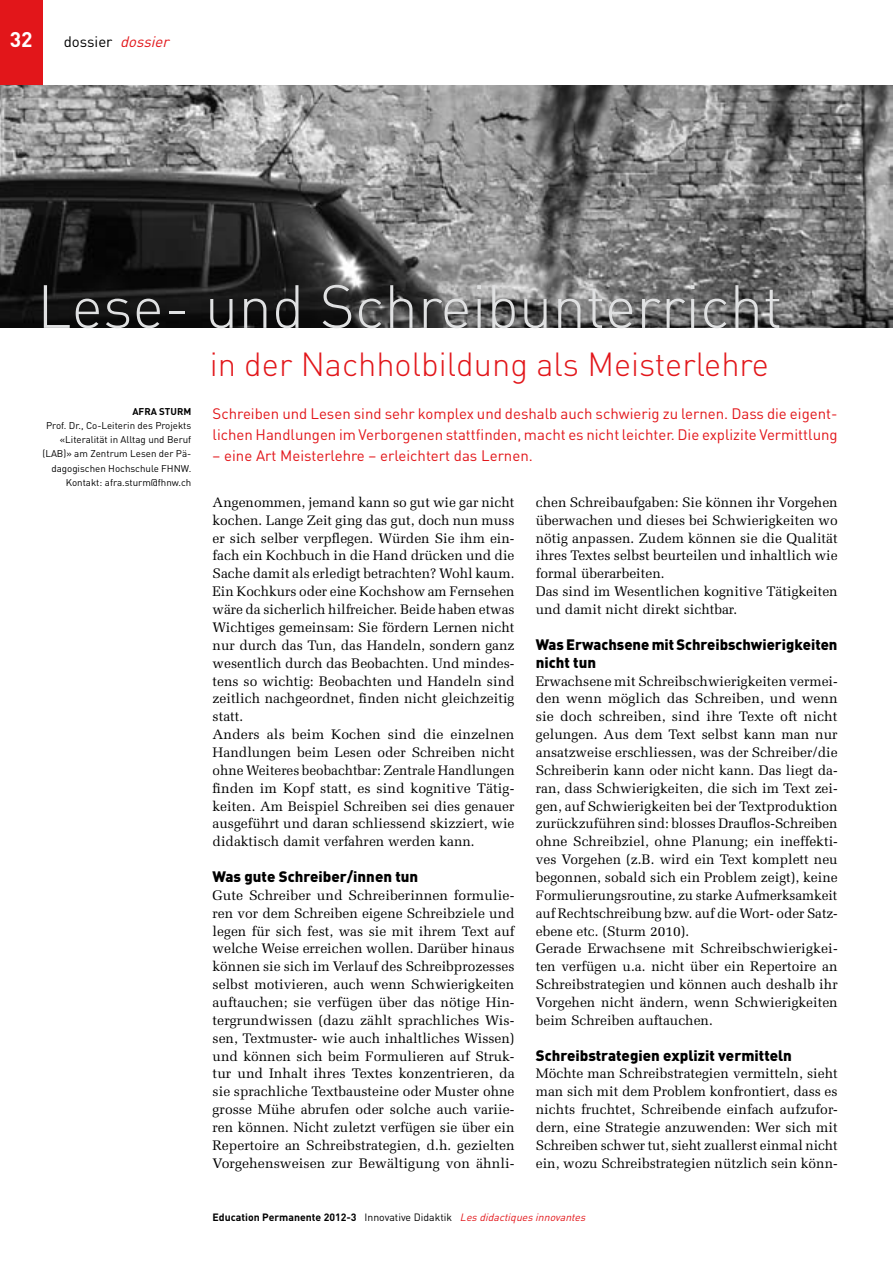
<style>
.page{position:relative;width:893px;height:1263px;background:#fff}
.page>*{position:absolute;margin:0;border:0;box-sizing:border-box;transform-origin:0 0}
.t1{font:300 60px "DIN";color:#e0e1e2}
.t2{font:300 33px "DIN";color:#e2161a}
.t3{font:700 21px "DIN";color:#fff}
.t4{font:15px/21px "DIN";color:#e2161a}
.t5{font:900 15px/17.9px "DIN";color:#000}
.t6{font:15px "DIN";color:#000}
.t7{font:13.8px/17.9px "Melior";color:#000}
.t8{font:700 10.5px "DIN";color:#000}
.t9{font:9.75px/14.2px "DIN";color:#000;text-align:right}
.t10{font:700 9.75px "DIN";color:#000}
.s1{font-style:italic;color:#e2161a}
.s2{font-weight:400}
.s3{font-family:"DIN Regular Alternate";font-weight:400;font-style:italic;color:#e2161a}
</style>
<div class="page">
<div style="left:0;top:0;width:43px;height:85px;background:#e2161a"></div>
<img style="left:0;top:85px;width:893px;height:242px">
<h3 class="t3" style="left:10px;top:26px;width:24px">32</h3>
<p class="t6" style="left:64px;top:33px;width:111px">dossier <span class="s1">dossier</span></p>
<h1 class="t1" style="left:37px;top:269px;width:747px">Lese- und Schreibunterricht</h1>
<h2 class="t2" style="left:210px;top:344px;width:561px">in der Nachholbildung als Meisterlehre</h2>
<p class="t10" style="left:132px;top:405px;width:59px">Afra Sturm</p>
<p class="t9" style="left:43px;top:418px;width:150px">Prof. Dr., Co-Leiterin des Projekts «Literalität in Alltag und Beruf (LAB)» am Zentrum Lesen der Pä&shy;dagogischen Hochschule FHNW.<br>Kontakt: afra.sturm@fhnw.ch</p>
<p class="t4" style="left:213px;top:402px;width:627px">Schreiben und Lesen sind sehr komplex und deshalb auch schwierig zu lernen. Dass die eigent&shy;lichen Handlungen im Verborgenen stattfinden, macht es nicht leichter. Die explizite Vermittlung</p>
<p class="t4" style="left:213px;top:444px;width:322px">– eine Art Meisterlehre – erleichtert das Lernen.</p>
<p class="t7" style="left:213px;top:493px;width:304px">Angenommen, jemand kann so gut wie gar nicht kochen. Lange Zeit ging das gut, doch nun muss er sich selber verpflegen. Würden Sie ihm ein&shy;fach ein Kochbuch in die Hand drücken und die Sache damit als erledigt betrachten? Wohl kaum.<br>Ein Kochkurs oder eine Kochshow am Fernsehen wäre da sicherlich hilfreicher. Beide haben etwas Wichtiges gemeinsam: Sie fördern Lernen nicht nur durch das Tun, das Handeln, sondern ganz wesentlich durch das Beobachten. Und mindes&shy;tens so wichtig: Beobachten und Handeln sind zeitlich nachgeordnet, finden nicht gleichzeitig statt.<br>Anders als beim Kochen sind die einzelnen Handlungen beim Lesen oder Schreiben nicht ohne Weiteres beobachtbar: Zentrale Handlungen finden im Kopf statt, es sind kognitive Tätig&shy;keiten. Am Beispiel Schreiben sei dies genauer ausgeführt und daran schliessend skizziert, wie didaktisch damit verfahren werden kann.</p>
<p class="t5" style="left:213px;top:867px;width:207px">Was gute Schreiber/innen tun</p>
<p class="t7" style="left:213px;top:886px;width:304px;text-align:justify">Gute Schreiber und Schreiberinnen formulie&shy;ren vor dem Schreiben eigene Schreibziele und legen für sich fest, was sie mit ihrem Text auf welche Weise erreichen wollen. Darüber hinaus können sie sich im Verlauf des Schreibprozesses selbst motivieren, auch wenn Schwierigkeiten auftauchen; sie verfügen über das nötige Hin&shy;tergrundwissen (dazu zählt sprachliches Wis&shy;sen, Textmuster- wie auch inhaltliches Wissen) und können sich beim Formulieren auf Struk&shy;tur und Inhalt ihres Textes konzentrieren, da sie sprachliche Textbausteine oder Muster ohne grosse Mühe abrufen oder solche auch variie&shy;ren können. Nicht zuletzt verfügen sie über ein Repertoire an Schreibstrategien, d.h. gezielten Vorgehensweisen zur Bewältigung von ähnli-</p>
<p class="t7" style="left:536px;top:493px;width:303px">chen Schreibaufgaben: Sie können ihr Vorgehen überwachen und dieses bei Schwierigkeiten wo nötig anpassen. Zudem können sie die Qualität ihres Textes selbst beurteilen und inhaltlich wie formal überarbeiten.<br>Das sind im Wesentlichen kognitive Tätigkeiten und damit nicht direkt sichtbar.</p>
<p class="t5" style="left:536px;top:635px;width:303px">Was Erwachsene mit Schreibschwierigkeiten nicht tun</p>
<p class="t7" style="left:536px;top:672px;width:304px">Erwachsene mit Schreibschwierigkeiten vermei&shy;den wenn möglich das Schreiben, und wenn sie doch schreiben, sind ihre Texte oft nicht gelungen. Aus dem Text selbst kann man nur ansatzweise erschliessen, was der Schreiber/die Schreiberin kann oder nicht kann. Das liegt da&shy;ran, dass Schwierigkeiten, die sich im Text zei&shy;gen, auf Schwierigkeiten bei der Textproduktion zurückzuführen sind: blosses Drauflos-Schreiben ohne Schreibziel, ohne Planung; ein ineffekti&shy;ves Vorgehen (z.B. wird ein Text komplett neu begonnen, sobald sich ein Problem zeigt), keine Formulierungsroutine, zu starke Aufmerksamkeit auf Rechtschreibung bzw. auf die Wort- oder Satz&shy;ebene etc. (Sturm 2010).<br>Gerade Erwachsene mit Schreibschwierigkei&shy;ten verfügen u.a. nicht über ein Repertoire an Schreibstrategien und können auch deshalb ihr Vorgehen nicht ändern, wenn Schwierigkeiten beim Schreiben auftauchen.</p>
<p class="t5" style="left:536px;top:1045px;width:258px">Schreibstrategien explizit vermitteln</p>
<p class="t7" style="left:536px;top:1065px;width:303px;text-align:justify">Möchte man Schreibstrategien vermitteln, sieht man sich mit dem Problem konfrontiert, dass es nichts fruchtet, Schreibende einfach aufzufor&shy;dern, eine Strategie anzuwenden: Wer sich mit Schreiben schwer tut, sieht zuallerst einmal nicht ein, wozu Schreibstrategien nützlich sein könn-</p>
<p class="t8" style="left:213px;top:1210px;width:377px">Education Permanente 2012-3 <span class="s2">Innovative Didaktik</span> <span class="s3">Lesdidactiquesinnovantes</span></p>
</div>
